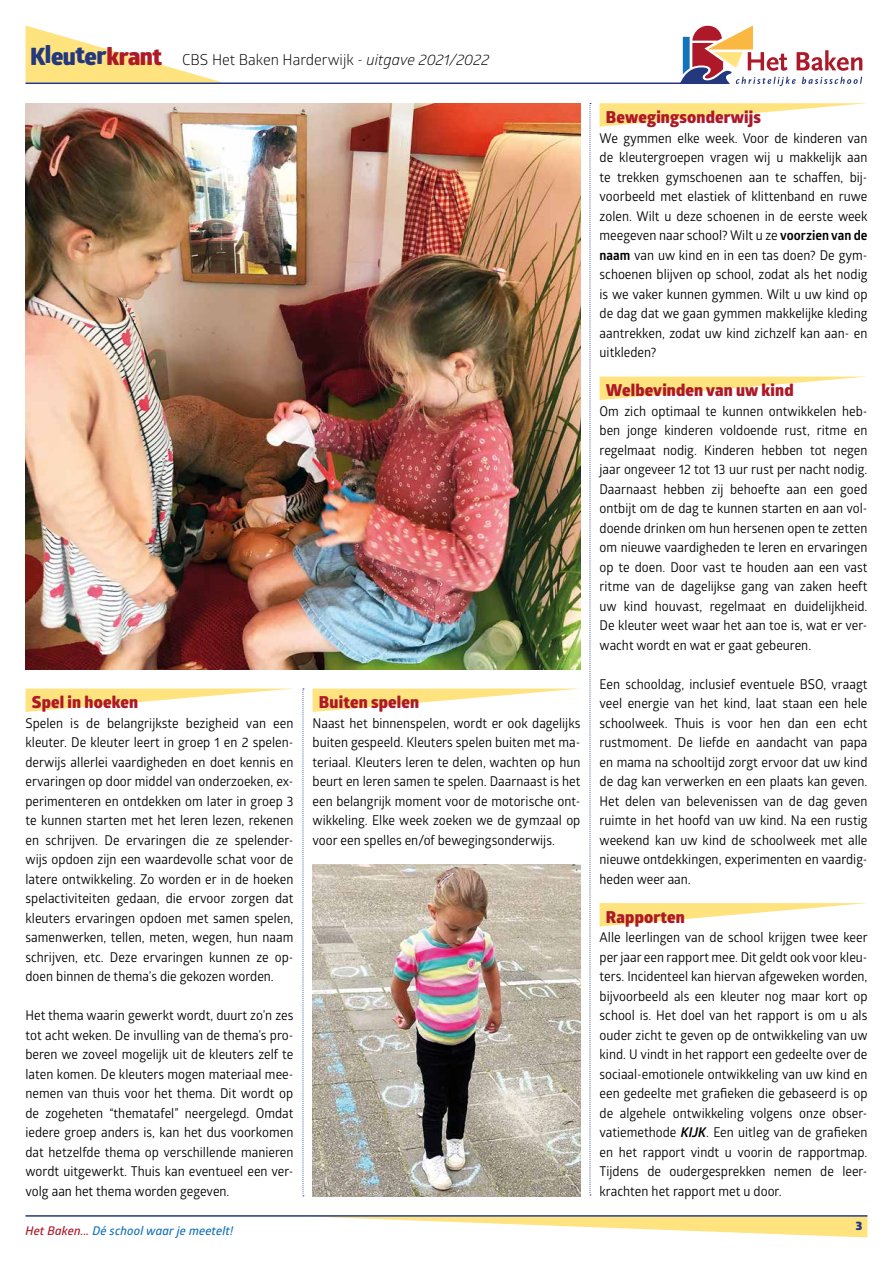
<style>
.page{position:relative;width:893px;height:1263px;background:#fff}
.page>*{position:absolute;margin:0;border:0;box-sizing:border-box;transform-origin:0 0}
.t1{font:800 16.5px "Glober";letter-spacing:.01em;color:#ad1928}
.t2{font:15px "Glober";color:#000}
.t3{font:13.5px/19.5px "Glober";color:#000;text-align:justify;scale:.95 1}
.t4{font:italic 600 12px "Glober";letter-spacing:.01em;color:#1674ba}
.t5{font:900 12px "Glober";color:#24387e}
.s1{font-weight:800;font-size:24px;color:#24387e}
.s2{font-weight:800;font-size:24px;color:#ad1928}
.s3{font-style:italic}
.s4{font-weight:700}
.s5{font-weight:700;font-style:italic}
.s6{color:#ad1928}
</style>
<div class="page">
<svg style="left:600px;top:903px;width:267px;height:23px"></svg>
<svg style="left:600px;top:377px;width:262px;height:23px"></svg>
<svg style="left:600px;top:103px;width:267px;height:24px"></svg>
<svg style="left:26px;top:26px;width:197px;height:57px"></svg>
<hr style="left:26px;top:83px;width:699px;height:1px;background:#24387e">
<svg style="left:680px;top:26px;width:182px;height:60px"></svg>
<img style="left:26px;top:104px;width:554px;height:565px">
<svg style="left:323px;top:1217px;width:544px;height:20px"></svg>
<hr style="left:26px;top:1215px;width:841px;height:2px;background:#24387e">
<svg style="left:303px;top:689px;width:1px;height:507px"></svg>
<svg style="left:590px;top:103px;width:1px;height:1092px"></svg>
<img style="left:313px;top:864px;width:267px;height:332px">
<svg style="left:26px;top:689px;width:262px;height:23px"></svg>
<svg style="left:313px;top:689px;width:262px;height:23px"></svg>
<p class="t2" style="left:30px;top:49px;width:461px"><span class="s1">Kleuter</span><span class="s2">krant</span> CBS Het Baken Harderwijk - <span class="s3">uitgave 2021/2022</span></p>
<p class="t1" style="left:32px;top:690px;width:108px">Spel in hoeken</p>
<p class="t3" style="left:26px;top:712px;width:284px">Spelen is de belangrijkste bezigheid van een kleuter. De kleuter leert in groep 1 en 2 spelen&shy;derwijs allerlei vaardigheden en doet kennis en ervaringen op door middel van onderzoeken, ex&shy;perimenteren en ontdekken om later in groep 3 te kunnen starten met het leren lezen, rekenen en schrijven. De ervaringen die ze spelender&shy;wijs opdoen zijn een waardevolle schat voor de latere ontwikkeling. Zo worden er in de hoeken spelactiviteiten gedaan, die ervoor zorgen dat kleuters ervaringen opdoen met samen spelen, samenwerken, tellen, meten, wegen, hun naam schrijven, etc. Deze ervaringen kunnen ze op&shy;doen binnen de thema’s die gekozen worden.</p>
<p class="t3" style="left:26px;top:1005px;width:283px">Het thema waarin gewerkt wordt, duurt zo’n zes tot acht weken. De invulling van de thema’s pro&shy;beren we zoveel mogelijk uit de kleuters zelf te laten komen. De kleuters mogen materiaal mee&shy;nemen van thuis voor het thema. Dit wordt op de zogeheten “thematafel” neergelegd. Omdat iedere groep anders is, kan het dus voorkomen dat hetzelfde thema op verschillende manieren wordt uitgewerkt. Thuis kan eventueel een ver&shy;volg aan het thema worden gegeven.</p>
<p class="t1" style="left:319px;top:690px;width:102px">Buiten spelen</p>
<p class="t3" style="left:313px;top:712px;width:283px">Naast het binnenspelen, wordt er ook dagelijks buiten gespeeld. Kleuters spelen buiten met ma&shy;teriaal. Kleuters leren te delen, wachten op hun beurt en leren samen te spelen. Daarnaast is het een belangrijk moment voor de motorische ont&shy;wikkeling. Elke week zoeken we de gymzaal op voor een spelles en/of bewegingsonderwijs.</p>
<p class="t1" style="left:606px;top:105px;width:157px">Bewegingsonderwijs</p>
<p class="t3" style="left:600px;top:127px;width:284px">We gymmen elke week. Voor de kinderen van de kleutergroepen vragen wij u makkelijk aan te trekken gymschoenen aan te schaffen, bij&shy;voorbeeld met elastiek of klittenband en ruwe zolen. Wilt u deze schoenen in de eerste week meegeven naar school? Wilt u ze <span class="s4">voorzien van de naam</span> van uw kind en in een tas doen? De gym&shy;schoenen blijven op school, zodat als het nodig is we vaker kunnen gymmen. Wilt u uw kind op de dag dat we gaan gymmen makkelijke kleding aantrekken, zodat uw kind zichzelf kan aan- en uitkleden?</p>
<p class="t1" style="left:606px;top:378px;width:189px">Welbevinden van uw kind</p>
<p class="t3" style="left:600px;top:400px;width:284px">Om zich optimaal te kunnen ontwikkelen heb&shy;ben jonge kinderen voldoende rust, ritme en regelmaat nodig. Kinderen hebben tot negen jaar ongeveer 12 tot 13 uur rust per nacht nodig.<br>Daarnaast hebben zij behoefte aan een goed ontbijt om de dag te kunnen starten en aan vol&shy;doende drinken om hun hersenen open te zetten om nieuwe vaardigheden te leren en ervaringen op te doen. Door vast te houden aan een vast ritme van de dagelijkse gang van zaken heeft uw kind houvast, regelmaat en duidelijkheid.<br>De kleuter weet waar het aan toe is, wat er ver&shy;wacht wordt en wat er gaat gebeuren.</p>
<p class="t3" style="left:600px;top:673px;width:284px">Een schooldag, inclusief eventuele BSO, vraagt veel energie van het kind, laat staan een hele schoolweek. Thuis is voor hen dan een echt rustmoment. De liefde en aandacht van papa en mama na schooltijd zorgt ervoor dat uw kind de dag kan verwerken en een plaats kan geven.<br>Het delen van belevenissen van de dag geven ruimte in het hoofd van uw kind. Na een rustig weekend kan uw kind de schoolweek met alle nieuwe ontdekkingen, experimenten en vaardig&shy;heden weer aan.</p>
<p class="t1" style="left:606px;top:904px;width:81px">Rapporten</p>
<p class="t3" style="left:600px;top:927px;width:284px">Alle leerlingen van de school krijgen twee keer per jaar een rapport mee. Dit geldt ook voor kleu&shy;ters. Incidenteel kan hiervan afgeweken worden, bijvoorbeeld als een kleuter nog maar kort op school is. Het doel van het rapport is om u als ouder zicht te geven op de ontwikkeling van uw kind. U vindt in het rapport een gedeelte over de sociaal-emotionele ontwikkeling van uw kind en een gedeelte met grafieken die gebaseerd is op de algehele ontwikkeling volgens onze obser&shy;vatiemethode <span class="s5">KIJK</span>. Een uitleg van de grafieken en het rapport vindt u voorin de rapportmap.<br>Tijdens de oudergesprekken nemen de leer&shy;krachten het rapport met u door.</p>
<p class="t4" style="left:26px;top:1222px;width:209px"><span class="s6">Het Baken...</span> Dé school waar je meetelt!</p>
<p class="t5" style="left:856px;top:1216px;width:8px">3</p>
</div>
